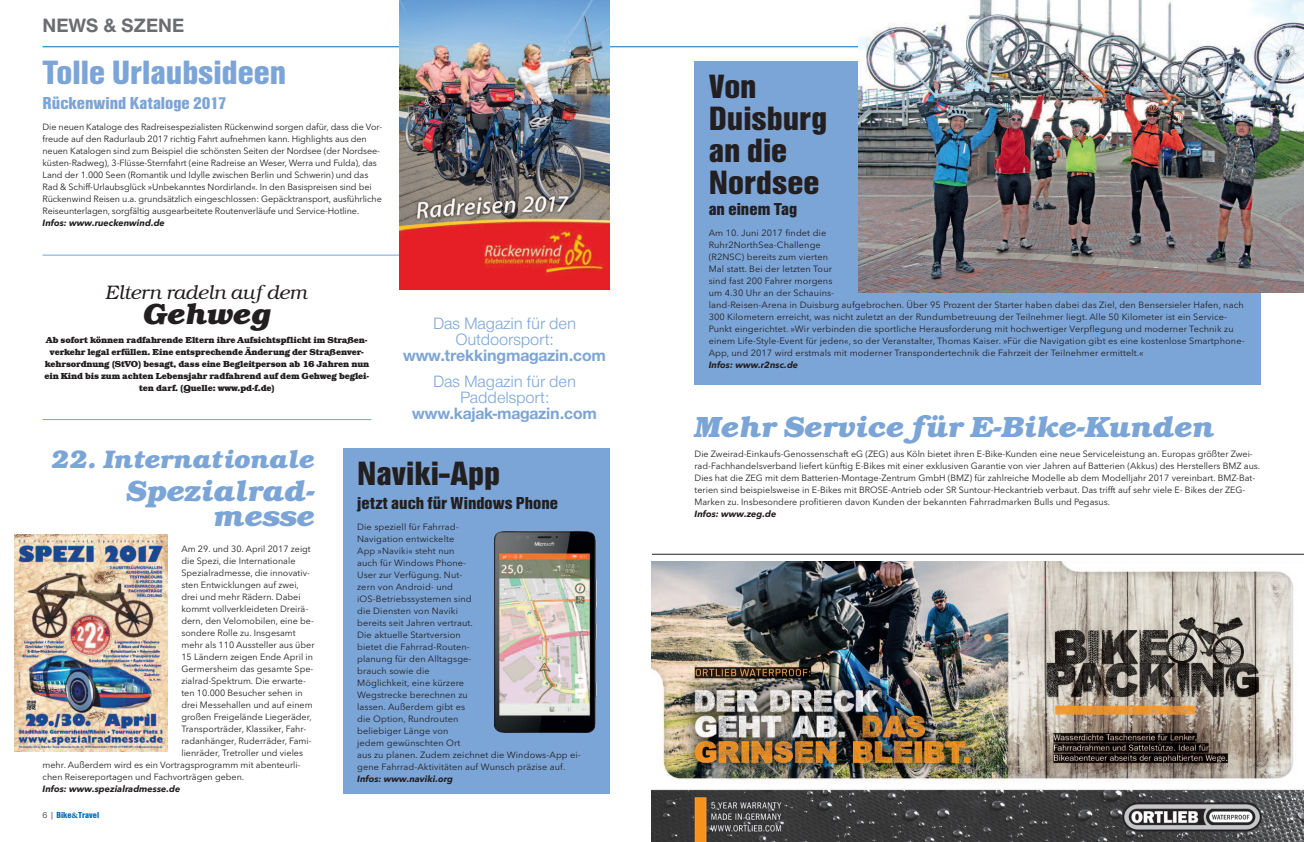
<style>
.page{position:relative;width:1304px;height:842px;background:#fff}
.page>*{position:absolute;margin:0;border:0;box-sizing:border-box;transform-origin:0 0}
.t1{font:35px/32px "Nimbus San T Bla Con";color:#231f20}
.t2{font:35px "Nimbus San T Bla Con";color:#7ca5d7}
.t3{font:italic 700 30px/25px "Bookman Itc T";color:#7ca5d7;text-align:right}
.t4{font:italic 700 30px "Bookman Itc T";color:#231f20}
.t5{font:italic 700 26px "Bookman Itc T";color:#7ca5d7}
.t6{font:italic 300 20px "Bookman Itc T";color:#231f20}
.t7{font:700 20px "Nimbus San Nov T";color:#6c6d70}
.t8{font:18px "Nimbus San T Bla Con";color:#231f20}
.t9{font:18px "Nimbus San T Bla Con";color:#7ca5d7}
.t10{font:17px/16px "Nimbus San Nov T";letter-spacing:-.01em;color:#7ca5d7;text-align:center}
.t11{font:700 17px "Nimbus San Nov T";letter-spacing:-.01em;color:#7ca5d7}
.t12{font:9px/12px "Avenir Next";color:#231f20}
.t13{font:700 9px/12px "Bookman Itc T";letter-spacing:-.01em;color:#231f20;text-align:center}
.t14{font:italic 700 9px "Avenir Next";color:#231f20}
.t15{font:9px "Nimbus Sans T Black Condensed Ro 1";color:#006fba}
.s1{font-family:"Nimbus San Nov T";color:#231f20}
.s2{font-family:"Arno Pro";font-weight:700}
</style>
<div class="page">
<hr style="left:43px;top:47px;width:1218px;height:1px;background:#006fba">
<div style="left:694px;top:61px;width:567px;height:323px;background:#7ca5d7"></div>
<img style="left:14px;top:535px;width:153px;height:216px">
<img style="left:859px;top:0;width:445px;height:292px">
<hr style="left:43px;top:255px;width:566px;height:1px;background:#7ca5d7">
<hr style="left:43px;top:419px;width:328px;height:1px;background:#7ca5d7">
<div style="left:343px;top:448px;width:266px;height:346px;background:#7ca5d7"></div>
<img style="left:493px;top:531px;width:104px;height:202px">
<img style="left:652px;top:561px;width:652px;height:281px">
<hr style="left:652px;top:554px;width:652px;height:1px;background:#231f20">
<img style="left:400px;top:0;width:209px;height:290px">
<h3 class="t7" style="left:43px;top:13px;width:143px">NEWS &amp; SZENE</h3>
<h1 class="t2" style="left:43px;top:52px;width:245px">Tolle Urlaubsideen</h1>
<h3 class="t9" style="left:43px;top:93px;width:185px">Rückenwind Kataloge 2017</h3>
<p class="t12" style="left:43px;top:120px;width:341px">Die neuen Kataloge des Radreisespezialisten Rückenwind sorgen dafür, dass die Vor&shy;freude auf den Radurlaub 2017 richtig Fahrt aufnehmen kann. Highlights aus den neuen Katalogen sind zum Beispiel die schönsten Seiten der Nordsee (der Nordsee&shy;küsten-Radweg), 3-Flüsse-Sternfahrt (eine Radreise an Weser, Werra und Fulda), das Land der 1.000 Seen (Romantik und Idylle zwischen Berlin und Schwerin) und das Rad &amp; Schiff-Urlaubsglück »Unbekanntes Nordirland«. In den Basispreisen sind bei Rückenwind Reisen u.a. grundsätzlich eingeschlossen: Gepäcktransport, ausführliche Reiseunterlagen, sorgfältig ausgearbeitete Routenverläufe und Service-Hotline.</p>
<p class="t14" style="left:43px;top:215px;width:124px">Infos: www.rueckenwind.de</p>
<h3 class="t6" style="left:106px;top:280px;width:203px">Eltern radeln auf dem</h3>
<h2 class="t4" style="left:143px;top:296px;width:129px">Gehweg</h2>
<p class="t13" style="left:45px;top:334px;width:326px">Ab sofort können radfahrende Eltern ihre Aufsichtspflicht im Straßen&shy;verkehr legal erfüllen. Eine entsprechende Änderung der Straßenver&shy;kehrsordnung (StVO) besagt, dass eine Begleitperson ab 16 Jahren nun ein Kind bis zum achten Lebensjahr radfahrend auf dem Gehweg beglei&shy;ten darf. (Quelle: www.pd-f.de)</p>
<h3 class="t10" style="left:433px;top:315px;width:145px">Das Magazin für den<br>Outdoorsport:</h3>
<h3 class="t11" style="left:403px;top:345px;width:204px">www.trekkingmagazin.com</h3>
<h3 class="t10" style="left:433px;top:373px;width:145px">Das Magazin für den<br>Paddelsport:</h3>
<h3 class="t11" style="left:412px;top:403px;width:186px">www.kajak-magazin.com</h3>
<h3 class="t5" style="left:51px;top:443px;width:265px">22. Internationale</h3>
<h2 class="t3" style="left:127px;top:478px;width:190px">Spezialrad&shy;messe</h2>
<p class="t12" style="left:181px;top:543px;width:131px">Am 29. und 30. April 2017 zeigt</p>
<p class="t12" style="left:181px;top:555px;width:116px">die Spezi, die Internationale</p>
<p class="t12" style="left:181px;top:567px;width:130px">Spezialradmesse, die innovativ-</p>
<p class="t12" style="left:181px;top:579px;width:119px">sten Entwicklungen auf zwei,</p>
<p class="t12" style="left:181px;top:591px;width:121px">drei und mehr Rädern. Dabei</p>
<p class="t12" style="left:181px;top:603px;width:128px">kommt vollverkleideten Dreirä-</p>
<p class="t12" style="left:181px;top:615px;width:134px">dern, den Velomobilen, eine be-</p>
<p class="t12" style="left:181px;top:627px;width:116px">sondere Rolle zu. Insgesamt</p>
<p class="t12" style="left:181px;top:639px;width:135px">mehr als 110 Aussteller aus über</p>
<p class="t12" style="left:181px;top:651px;width:133px">15 Ländern zeigen Ende April in</p>
<p class="t12" style="left:181px;top:663px;width:134px">Germersheim das gesamte Spe-</p>
<p class="t12" style="left:181px;top:675px;width:126px">zialrad-Spektrum. Die erwarte-</p>
<p class="t12" style="left:181px;top:687px;width:123px">ten 10.000 Besucher sehen in</p>
<p class="t12" style="left:181px;top:699px;width:133px">drei Messehallen und auf einem</p>
<p class="t12" style="left:181px;top:711px;width:132px">großen Freigelände Liegeräder,</p>
<p class="t12" style="left:181px;top:723px;width:126px">Transporträder, Klassiker, Fahr-</p>
<p class="t12" style="left:181px;top:735px;width:132px">radanhänger, Ruderräder, Fami-</p>
<p class="t12" style="left:181px;top:747px;width:123px">lienräder, Tretroller und vieles</p>
<p class="t12" style="left:43px;top:759px;width:259px">mehr. Außerdem wird es ein Vortragsprogramm mit abenteurli-</p>
<p class="t12" style="left:43px;top:771px;width:203px">chen Reisereportagen und Fachvorträgen geben.</p>
<p class="t14" style="left:43px;top:781px;width:139px">Infos: www.spezialradmesse.de</p>
<p class="t15" style="left:43px;top:810px;width:58px"><span class="s1">6 |</span> Bike<span class="s2">&amp;</span>Travel</p>
<h1 class="t1" style="left:357px;top:457px;width:144px">Naviki-App</h1>
<h3 class="t8" style="left:357px;top:493px;width:202px">jetzt auch für Windows Phone</h3>
<p class="t12" style="left:357px;top:520px;width:225px">Die speziell für Fahrrad-<br>Navigation entwickelte<br>App »Naviki« steht nun<br>auch für Windows Phone-<br>User zur Verfügung. Nut-<br>zern von Android- und<br>iOS-Betriebssystemen sind<br>die Diensten von Naviki<br>bereits seit Jahren vertraut.<br>Die aktuelle Startversion<br>bietet die Fahrrad-Routen-<br>planung für den Alltagsge-<br>brauch sowie die<br>Möglichkeit, eine kürzere<br>Wegstrecke berechnen zu<br>lassen. Außerdem gibt es<br>die Option, Rundrouten<br>beliebiger Länge von<br>jedem gewünschten Ort<br>aus zu planen. Zudem zeichnet die Windows-App ei&shy;gene Fahrrad-Aktivitäten auf Wunsch präzise auf.</p>
<p class="t14" style="left:357px;top:771px;width:97px">Infos: www.naviki.org</p>
<h1 class="t1" style="left:709px;top:70px;width:120px">Von<br>Duisburg an die<br>Nordsee</h1>
<h3 class="t8" style="left:709px;top:199px;width:90px">an einem Tag</h3>
<p class="t12" style="left:709px;top:226px;width:537px">Am 10. Juni 2017 findet die<br>Ruhr2NorthSea-Challenge<br>(R2NSC) bereits zum vierten<br>Mal statt. Bei der letzten Tour<br>sind fast 200 Fahrer morgens<br>um 4.30 Uhr an der Schauins-<br>land-Reisen-Arena in Duisburg aufgebrochen. Über 95 Prozent der Starter haben dabei das Ziel, den Bensersieler Hafen, nach 300 Kilometern erreicht, was nicht zuletzt an der Rundumbetreuung der Teilnehmer liegt. Alle 50 Kilometer ist ein Service-Punkt eingerichtet. »Wir verbinden die sportliche Herausforderung mit hochwertiger Verpflegung und moderner Technik zu einem Life-Style-Event für jeden«, so der Veranstalter, Thomas Kaiser. »Für die Navigation gibt es eine kostenlose Smartphone-App, und 2017 wird erstmals mit moderner Transpondertechnik die Fahrzeit der Teilnehmer ermittelt.«</p>
<p class="t14" style="left:709px;top:357px;width:91px">Infos: www.r2nsc.de</p>
<h2 class="t3" style="left:694px;top:414px;width:521px">Mehr Service für E-Bike-Kunden</h2>
<p class="t12" style="left:694px;top:447px;width:567px">Die Zweirad-Einkaufs-Genossenschaft eG (ZEG) aus Köln bietet ihren E-Bike-Kunden eine neue Serviceleistung an. Europas größter Zwei&shy;rad-Fachhandelsverband liefert künftig E-Bikes mit einer exklusiven Garantie von vier Jahren auf Batterien (Akkus) des Herstellers BMZ aus.<br>Dies hat die ZEG mit dem Batterien-Montage-Zentrum GmbH (BMZ) für zahlreiche Modelle ab dem Modelljahr 2017 vereinbart. BMZ-Bat&shy;terien sind beispielsweise in E-Bikes mit BROSE-Antrieb oder SR Suntour-Heckantrieb verbaut. Das trifft auf sehr viele E- Bikes der ZEG-Marken zu. Insbesondere profitieren davon Kunden der bekannten Fahrradmarken Bulls und Pegasus.</p>
<p class="t14" style="left:694px;top:506px;width:83px">Infos: www.zeg.de</p>
</div>
